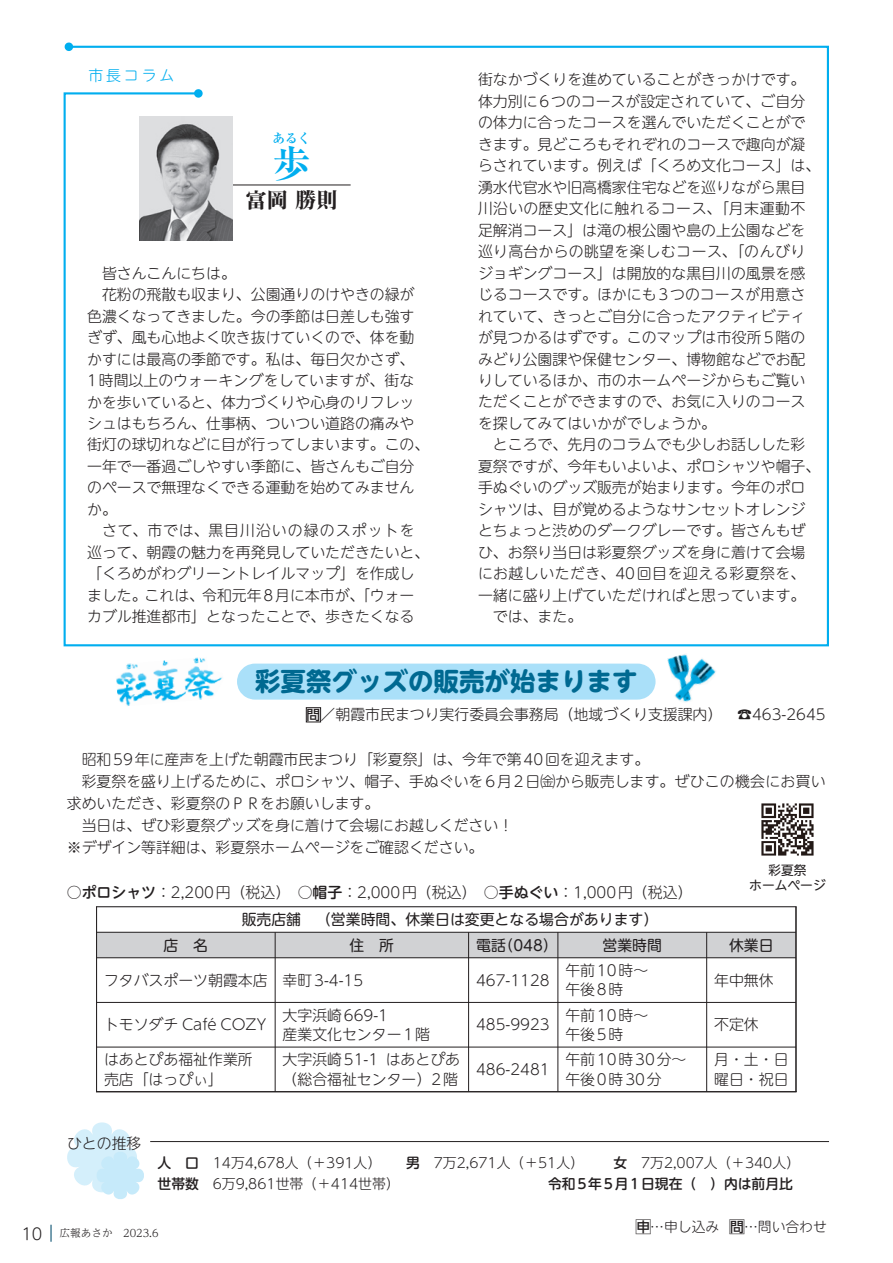
<style>
.page{position:relative;width:893px;height:1263px;background:#fff}
.page>*{position:absolute;margin:0;border:0;box-sizing:border-box;transform-origin:0 0}
.t1{font:700 38.25px "Ryumin Pr 6 N";color:#00aeef}
.t2{font:700 25.5px "UD Shin M Go Pr 6 N";color:#006991}
.t3{font:21.3px "Midashi Min Pr 6 N MA31";color:#231f20}
.t4{font:300 14.85px/21.5px "UD Shin M Go Pr 6 N";color:#231f20}
.t5{font:14.85px "UD Shin M Go Pr 6 N";color:#231f20}
.t6{font:300 14.85px/19.2px "UD Shin M Go Pr 6 N";letter-spacing:.125em;color:#231f20}
.t7{font:300 14.85px "UD Shin M Go Pr 6 N";letter-spacing:.02em;color:#231f20}
.t8{font:300 14.85px "UD Shin M Go Pr 6 N";letter-spacing:.035em;color:#231f20}
.t9{font:300 14.85px "UD Shin M Go Pr 6 N";letter-spacing:.075em;color:#231f20}
.t10{font:300 14.85px "UD Shin M Go Pr 6 N";letter-spacing:.2em;color:#00aeef}
.t11{font:300 13.8px "UD Shin M Go Pr 6 N";color:#231f20}
.t12{font:500 13.8px "UD Shin M Go Pr 6 N";color:#231f20}
.t13{font:12.75px/14.9px "UD Shin M Go Pr 6 N";color:#231f20;text-align:center}
.t14{font:700 12.75px "Ryumin Pr 6 N";color:#00aeef}
.t15{font:300 10.65px "UD Reimin Pr 6 N";color:#231f20}
.s1{font-family:"UD Shin Go Pr 6 N";font-weight:500;font-size:13.8px}
.s2{font-weight:500}
.s3{font-family:"UD Shin M Go Pr 6 N";font-size:15.9px}
</style>
<div class="page">
<svg style="left:65px;top:42px;width:8px;height:3px"></svg>
<svg style="left:63px;top:45px;width:766px;height:602px"></svg>
<hr style="left:233px;top:185px;width:118px;height:1px;background:#231f20">
<img style="left:139px;top:117px;width:94px;height:123px">
<svg style="left:67px;top:1122px;width:77px;height:77px"></svg>
<hr style="left:150px;top:1141px;width:679px;height:1px;background:#231f20">
<img style="left:116px;top:657px;width:107px;height:49px">
<img style="left:667px;top:654px;width:49px;height:48px">
<svg style="left:237px;top:663px;width:419px;height:37px"></svg>
<div style="left:306px;top:707px;width:15px;height:15px;border:1px solid #231f20"></div>
<img style="left:761px;top:803px;width:53px;height:53px">
<div style="left:97px;top:932px;width:699px;height:26px;background:#d1d2d4"></div>
<hr style="left:796px;top:907px;width:1px;height:185px;background:#231f20">
<hr style="left:706px;top:932px;width:1px;height:160px;background:#231f20">
<hr style="left:558px;top:932px;width:1px;height:160px;background:#231f20">
<hr style="left:468px;top:932px;width:1px;height:160px;background:#231f20">
<hr style="left:275px;top:932px;width:1px;height:160px;background:#231f20">
<hr style="left:795px;top:907px;width:1px;height:185px;background:#231f20">
<hr style="left:96px;top:907px;width:1px;height:185px;background:#231f20">
<hr style="left:97px;top:1047px;width:699px;height:1px;background:#231f20">
<hr style="left:97px;top:1002px;width:699px;height:1px;background:#231f20">
<hr style="left:97px;top:957px;width:699px;height:1px;background:#231f20">
<hr style="left:97px;top:932px;width:699px;height:1px;background:#231f20">
<hr style="left:96px;top:1091px;width:700px;height:1px;background:#231f20">
<hr style="left:96px;top:906px;width:700px;height:1px;background:#231f20">
<hr style="left:892px;top:0;width:1px;height:85px;background:#e1f4fc">
<svg style="left:50px;top:1225px;width:2px;height:17px"></svg>
<p class="t10" style="left:88px;top:63px;width:88px">市長コラム</p>
<p class="t14" style="left:272px;top:128px;width:40px">あるく</p>
<h1 class="t1" style="left:272px;top:134px;width:40px">歩</h1>
<h3 class="t3" style="left:246px;top:184px;width:94px">富岡勝則</h3>
<p class="t4" style="left:102px;top:261px;width:135px">皆さんこんにちは。</p>
<p class="t4" style="left:102px;top:283px;width:314px">花粉の飛散も収まり、公園通りのけやきの緑が</p>
<p class="t4" style="left:87px;top:304px;width:329px">色濃くなってきました。今の季節は日差しも強す</p>
<p class="t4" style="left:87px;top:326px;width:329px">ぎず、風も心地よく吹き抜けていくので、体を動</p>
<p class="t4" style="left:87px;top:347px;width:329px">かすには最高の季節です。私は、毎日欠かさず、</p>
<p class="t7" style="left:87px;top:368px;width:329px">1時間以上のウォーキングをしていますが、街な</p>
<p class="t4" style="left:87px;top:390px;width:329px">かを歩いていると、体力づくりや心身のリフレッ</p>
<p class="t4" style="left:87px;top:412px;width:329px">シュはもちろん、仕事柄、ついつい道路の痛みや</p>
<p class="t4" style="left:87px;top:433px;width:344px">街灯の球切れなどに目が行ってしまいます。この、</p>
<p class="t4" style="left:87px;top:455px;width:329px">一年で一番過ごしやすい季節に、皆さんもご自分</p>
<p class="t4" style="left:87px;top:476px;width:329px">のペースで無理なくできる運動を始めてみません</p>
<p class="t4" style="left:87px;top:498px;width:31px">か。</p>
<p class="t9" style="left:102px;top:519px;width:314px">さて、市では、黒目川沿いの緑のスポットを</p>
<p class="t4" style="left:87px;top:541px;width:344px">巡って、朝霞の魅力を再発見していただきたいと、</p>
<p class="t4" style="left:87px;top:562px;width:329px">「くろめがわグリーントレイルマップ」を作成し</p>
<p class="t4" style="left:87px;top:584px;width:329px">ました。これは、令和元年8月に本市が、「ウォー</p>
<p class="t4" style="left:87px;top:605px;width:329px">カブル推進都市」となったことで、歩きたくなる</p>
<p class="t4" style="left:478px;top:68px;width:344px">街なかづくりを進めていることがきっかけです。体力別に6つのコースが設定されていて、ご自分の体力に合ったコースを選んでいただくことができます。見どころもそれぞれのコースで趣向が凝らされています。例えば「くろめ文化コース」は、湧水代官水や旧高橋家住宅などを巡りながら黒目川沿いの歴史文化に触れるコース、「月末運動不足解消コース」は滝の根公園や島の上公園などを巡り高台からの眺望を楽しむコース、「のんびりジョギングコース」は開放的な黒目川の風景を感じるコースです。ほかにも3つのコースが用意されていて、きっとご自分に合ったアクティビティが見つかるはずです。このマップは市役所5階のみどり公園課や保健センター、博物館などでお配りしているほか、市のホームページからもご覧いただくことができますので、お気に入りのコースを探してみてはいかがでしょうか。</p>
<p class="t4" style="left:493px;top:433px;width:314px">ところで、先月のコラムでも少しお話しした彩</p>
<p class="t4" style="left:478px;top:455px;width:344px">夏祭ですが、今年もいよいよ、ポロシャツや帽子、</p>
<p class="t4" style="left:478px;top:476px;width:329px">手ぬぐいのグッズ販売が始まります。今年のポロ</p>
<p class="t4" style="left:478px;top:498px;width:329px">シャツは、目が覚めるようなサンセットオレンジ</p>
<p class="t4" style="left:478px;top:519px;width:329px">とちょっと渋めのダークグレーです。皆さんもぜ</p>
<p class="t4" style="left:478px;top:541px;width:329px">ひ、お祭り当日は彩夏祭グッズを身に着けて会場</p>
<p class="t8" style="left:478px;top:561px;width:329px">にお越しいただき、40回目を迎える彩夏祭を、</p>
<p class="t4" style="left:478px;top:583px;width:329px">一緒に盛り上げていただければと思っています。</p>
<p class="t4" style="left:493px;top:605px;width:91px">では、また。</p>
<h2 class="t2" style="left:255px;top:659px;width:384px">彩夏祭グッズの販売が始まります</h2>
<p class="t4" style="left:307px;top:703px;width:521px"><span class="s1">問</span>／朝霞市民まつり実行委員会事務局（地域づくり支援課内） ☎463-2645</p>
<p class="t4" style="left:82px;top:748px;width:569px">昭和59年に産声を上げた朝霞市民まつり「彩夏祭」は、今年で第40回を迎えます。</p>
<p class="t4" style="left:82px;top:770px;width:745px">彩夏祭を盛り上げるために、ポロシャツ、帽子、手ぬぐいを6月2日㈮から販売します。ぜひこの機会にお買い</p>
<p class="t4" style="left:67px;top:792px;width:314px">求めいただき、彩夏祭のＰＲをお願いします。</p>
<p class="t4" style="left:82px;top:814px;width:433px">当日は、ぜひ彩夏祭グッズを身に着けて会場にお越しください！</p>
<p class="t4" style="left:67px;top:836px;width:418px">※デザイン等詳細は、彩夏祭ホームページをご確認ください。</p>
<p class="t4" style="left:67px;top:880px;width:627px">○<span class="s2">ポロシャツ</span>：2,200円（税込） ○<span class="s2">帽子</span>：2,000円（税込） ○<span class="s2">手ぬぐい</span>：1,000円（税込）</p>
<p class="t13" style="left:749px;top:862px;width:78px">彩夏祭<br>ホームページ</p>
<p class="t5" style="left:242px;top:907px;width:418px">販売店舗 （営業時間、休業日は変更となる場合があります）</p>
<p class="t5" style="left:164px;top:933px;width:46px">店 名</p>
<p class="t5" style="left:350px;top:933px;width:46px">住 所</p>
<p class="t5" style="left:476px;top:933px;width:83px">電話（048）</p>
<p class="t5" style="left:602px;top:933px;width:61px">営業時間</p>
<p class="t5" style="left:729px;top:933px;width:46px">休業日</p>
<p class="t4" style="left:104px;top:968px;width:261px">フタバスポーツ朝霞本店 幸町3-4-15</p>
<p class="t4" style="left:476px;top:968px;width:75px">467-1128</p>
<p class="t6" style="left:565px;top:960px;width:84px">午前10時～午後8時</p>
<p class="t4" style="left:714px;top:968px;width:61px">年中無休</p>
<p class="t4" style="left:104px;top:1013px;width:164px">トモソダチ Café COZY</p>
<p class="t4" style="left:283px;top:1005px;width:149px;line-height:19.2px">大字浜崎669-1<br>産業文化センター1階</p>
<p class="t4" style="left:476px;top:1013px;width:75px">485-9923</p>
<p class="t6" style="left:565px;top:1005px;width:84px">午前10時～午後5時</p>
<p class="t4" style="left:714px;top:1013px;width:46px">不定休</p>
<p class="t4" style="left:104px;top:1049px;width:150px;line-height:19.2px">はあとぴあ福祉作業所売店「はっぴぃ」</p>
<p class="t4" style="left:283px;top:1049px;width:179px;line-height:19.2px">大字浜崎51-1 はあとぴあ（総合福祉センター）2階</p>
<p class="t4" style="left:476px;top:1058px;width:75px">486-2481</p>
<p class="t6" style="left:565px;top:1049px;width:123px">午前10時30分～午後0時30分</p>
<p class="t4" style="left:714px;top:1049px;width:76px;line-height:19.2px">月・土・日曜日・祝日</p>
<p class="t4" style="left:67px;top:1131px;width:76px">ひとの推移</p>
<p class="t11" style="left:158px;top:1151px;width:225px"><span class="s2">人 口</span> 14万4,678人（＋391人）</p>
<p class="t11" style="left:406px;top:1151px;width:179px"><span class="s2">男</span> 7万2,671人（＋51人）</p>
<p class="t11" style="left:613px;top:1151px;width:188px"><span class="s2">女</span> 7万2,007人（＋340人）</p>
<p class="t11" style="left:158px;top:1172px;width:244px"><span class="s2">世帯数</span> 6万9,861世帯（＋414世帯）</p>
<p class="t12" style="left:548px;top:1172px;width:246px">令和5年5月1日現在（ ）内は前月比</p>
<p class="t15" style="left:21px;top:1224px;width:139px"><span class="s3">10</span> 広報あさか　2023.6</p>
<p class="t11" style="left:650px;top:1215px;width:71px">…申し込み</p>
<p class="t11" style="left:744px;top:1215px;width:84px">…問い合わせ</p>
</div>
